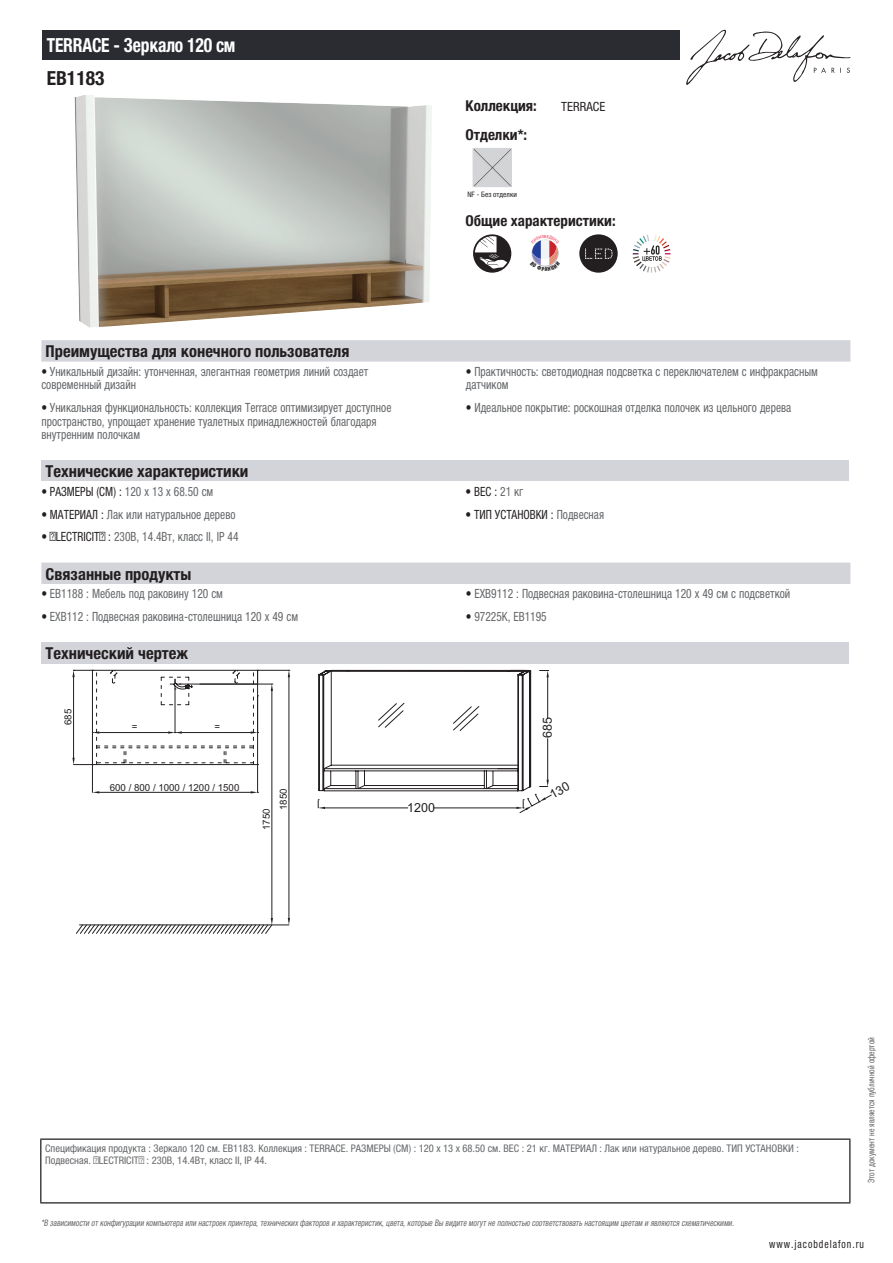
<style>
.page{position:relative;width:893px;height:1263px;background:#fff}
.page>*{position:absolute;margin:0;border:0;box-sizing:border-box;transform-origin:0 0}
.t1{font:700 condensed 19.5px "Helvetica Neue LTCYR";letter-spacing:-.01em;color:#fff;scale:.9 1}
.t2{font:700 condensed 19.5px "Helvetica Neue LTCYR";color:#231f20}
.t3{font:700 condensed 16.5px "Helvetica Neue LTCYR";color:#231f20}
.t4{font:700 condensed 15px "Helvetica Neue LTCYR";color:#231f20}
.t5{font:condensed 12.75px/13.5px "Helvetica Neue LTCYR";color:#626568;scale:.9 1}
.t6{font:condensed 12.75px "Helvetica Neue LTCYR";color:#231f20;scale:.9 1}
.t7{font:condensed 12.75px "Helvetica Neue LTCYR";color:#231f20}
.t8{font:12.45px "Arial";color:#231f20}
.t9{font:condensed 11.25px "Helvetica Neue LTCYR";letter-spacing:.1em;color:#231f20;scale:.87 1}
.t10{font:condensed 10.5px/12px "Helvetica Neue LTCYR";color:#626568}
.t11{font:9.75px "Arial";color:#231f20}
.t12{font:italic condensed 9px "Helvetica Neue LTCYR";color:#626568;scale:.87 1}
.t13{font:condensed 9px "Helvetica Neue LTCYR";color:#626568;scale:.87 1}
.t14{font:condensed 7.5px "Helvetica Neue LTCYR";color:#231f20}
.s1{color:#231f20}
.s2{color:#626568}
</style>
<div class="page">
<svg style="left:686px;top:30px;width:164px;height:55px"></svg>
<img style="left:75px;top:95px;width:357px;height:232px">
<img style="left:475px;top:150px;width:35px;height:35px">
<div style="left:473px;top:148px;width:39px;height:39px;border:1px solid #d3d4da"></div>
<svg style="left:473px;top:234px;width:38px;height:39px"></svg>
<svg style="left:579px;top:234px;width:39px;height:39px"></svg>
<svg style="left:633px;top:235px;width:38px;height:38px"></svg>
<div style="left:41px;top:340px;width:809px;height:22px;background:#d3d4da"></div>
<div style="left:41px;top:460px;width:808px;height:22px;background:#d3d4da"></div>
<div style="left:41px;top:563px;width:809px;height:21px;background:#d3d4da"></div>
<div style="left:41px;top:642px;width:808px;height:21px;background:#d3d4da"></div>
<hr style="left:258px;top:670px;width:31px;height:1px;background:#231f20">
<hr style="left:289px;top:677px;width:1px;height:241px;background:#231f20">
<svg style="left:288px;top:918px;width:2px;height:7px"></svg>
<hr style="left:79px;top:924px;width:210px;height:1px;background:#231f20">
<hr style="left:180px;top:684px;width:92px;height:1px;background:#231f20">
<hr style="left:271px;top:691px;width:1px;height:227px;background:#231f20">
<svg style="left:288px;top:670px;width:2px;height:7px"></svg>
<svg style="left:76px;top:918px;width:197px;height:16px"></svg>
<svg style="left:271px;top:684px;width:2px;height:7px"></svg>
<svg style="left:72px;top:670px;width:187px;height:123px"></svg>
<div style="left:43px;top:30px;width:637px;height:30px;background:#2a2c32"></div>
<hr style="left:40px;top:1138px;width:810px;height:2px;background:#040503">
<hr style="left:40px;top:1140px;width:1px;height:62px;background:#040503">
<hr style="left:849px;top:1140px;width:1px;height:62px;background:#040503">
<hr style="left:40px;top:1202px;width:810px;height:1px;background:#040503">
<svg style="left:531px;top:239px;width:28px;height:28px"></svg>
<svg style="left:318px;top:670px;width:234px;height:143px"></svg>
<h1 class="t1" style="left:47px;top:34px;width:211px">TERRACE - Зеркало 120 см</h1>
<h1 class="t2" style="left:47px;top:67px;width:59px">EB1183</h1>
<p class="t4" style="left:466px;top:97px;width:73px">Коллекция:</p>
<p class="t7" style="left:561px;top:99px;width:45px">TERRACE</p>
<p class="t4" style="left:466px;top:126px;width:63px">Отделки*:</p>
<p class="t14" style="left:467px;top:190px;width:51px">NF - Без отделки</p>
<p class="t4" style="left:466px;top:212px;width:152px">Общие характеристики:</p>
<p class="t3" style="left:46px;top:342px;width:305px">Преимущества для конечного пользователя</p>
<p class="t5" style="left:41px;top:365px;width:365px"><span class="s1">•</span> Уникальный дизайн: утонченная, элегантная геометрия линий создает современный дизайн</p>
<p class="t5" style="left:466px;top:365px;width:393px"><span class="s1">•</span> Практичность: светодиодная подсветка с переключателем с инфракрасным датчиком</p>
<p class="t5" style="left:41px;top:401px;width:390px"><span class="s1">•</span> Уникальная функциональность: коллекция Terrace оптимизирует доступное пространство, упрощает хранение туалетных принадлежностей благодаря внутренним полочкам</p>
<p class="t5" style="left:466px;top:401px;width:363px"><span class="s1">•</span> Идеальное покрытие: роскошная отделка полочек из цельного дерева</p>
<p class="t3" style="left:46px;top:462px;width:204px">Технические характеристики</p>
<p class="t5" style="left:41px;top:485px;width:193px"><span class="s1">• РАЗМЕРЫ (СМ) :</span> 120 x 13 x 68.50 см</p>
<p class="t6" style="left:466px;top:484px;width:66px">• ВЕС : <span class="s2">21 кг</span></p>
<p class="t5" style="left:41px;top:507px;width:217px"><span class="s1">• МАТЕРИАЛ :</span> Лак или натуральное дерево</p>
<p class="t6" style="left:466px;top:507px;width:155px">• ТИП УСТАНОВКИ : <span class="s2">Подвесная</span></p>
<p class="t5" style="left:41px;top:530px;width:221px"><span class="s1">• ÉLECTRICITÉ :</span> 230В, 14.4Вт, класс II, IP 44</p>
<p class="t3" style="left:46px;top:565px;width:147px">Связанные продукты</p>
<p class="t5" style="left:41px;top:587px;width:203px"><span class="s1">•</span> EB1188 : Мебель под раковину 120 см</p>
<p class="t5" style="left:466px;top:587px;width:362px"><span class="s1">•</span> EXB9112 : Подвесная раковина-столешница 120 х 49 см с подсветкой</p>
<p class="t5" style="left:41px;top:610px;width:287px"><span class="s1">•</span> EXB112 : Подвесная раковина-столешница 120 х 49 см</p>
<p class="t5" style="left:466px;top:610px;width:91px"><span class="s1">•</span> 97225K, EB1195</p>
<p class="t3" style="left:46px;top:644px;width:144px">Технический чертеж</p>
<p class="t11" style="left:61px;top:725px;width:18px;rotate:-90deg">685</p>
<p class="t11" style="left:132px;top:720px;width:7px">=</p>
<p class="t11" style="left:214px;top:720px;width:7px">=</p>
<p class="t8" style="left:539px;top:738px;width:22px;rotate:-90deg">685</p>
<p class="t11" style="left:110px;top:781px;width:131px">600 / 800 / 1000 / 1200 / 1500</p>
<p class="t11" style="left:260px;top:830px;width:23px;rotate:-90deg">1750</p>
<p class="t11" style="left:277px;top:810px;width:23px;rotate:-90deg">1850</p>
<p class="t8" style="left:407px;top:799px;width:29px">1200</p>
<p class="t10" style="left:45px;top:1142px;width:755px">Спецификация продукта : Зеркало 120 см. EB1183. Коллекция : TERRACE. РАЗМЕРЫ (СМ) : 120 x 13 x 68.50 см. ВЕС : 21 кг. МАТЕРИАЛ : Лак или натуральное дерево. ТИП УСТАНОВКИ :<br>Подвесная. ÉLECTRICITÉ : 230В, 14.4Вт, класс II, IP 44.</p>
<p class="t12" style="left:41px;top:1218px;width:800px">*В зависимости отконфигурации компьютера или настроек принтера,техническихфакторов и характеристик,цвета,которые Вы видите могутне полностью соответствоватьнастоящим цветам и являются схематическими.</p>
<p class="t13" style="left:866px;top:1183px;width:169px;rotate:-90deg">Этот документ не является публичной офертой</p>
<p class="t9" style="left:769px;top:1237px;width:110px">www.jacobdelafon.ru</p>
</div>
